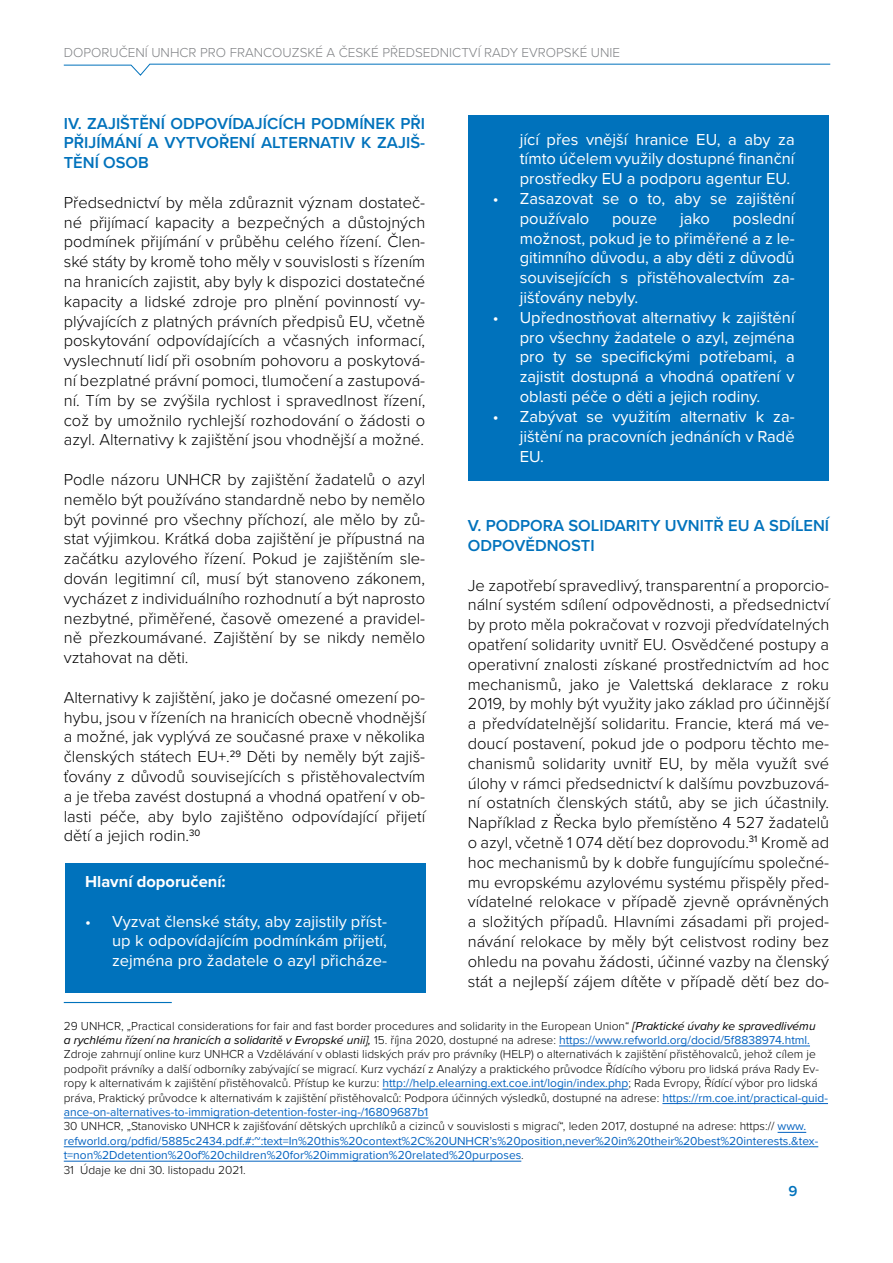
<style>
.page{position:relative;width:893px;height:1263px;background:#fff}
.page>*{position:absolute;margin:0;border:0;box-sizing:border-box;transform-origin:0 0}
.t1{font:300 16.5px/19.8px "Proxima Nova";color:#000;text-align:justify}
.t2{font:16.5px/19.8px "Proxima Nova";color:#fff;text-align:justify}
.t3{font:600 16.5px/19.8px "Proxima Nova";color:#0072bc;text-align:justify}
.t4{font:700 16.5px "Proxima Nova";color:#fff}
.t5{font:600 15px "Proxima Nova";color:#0072bc}
.t6{font:300 13.5px "Proxima Nova";color:#808285}
.t7{font:300 12px/14.4px "Proxima Nova";color:#000}
.s1{font-weight:400;font-style:italic}
.s2{font-weight:400;color:#0563c1}
</style>
<div class="page">
<svg style="left:63px;top:63px;width:768px;height:13px"></svg>
<hr style="left:64px;top:1002px;width:108px;height:1px;background:#0072bc">
<hr style="left:559px;top:1046px;width:251px;height:1px;background:#0563c1">
<hr style="left:382px;top:1089px;width:246px;height:1px;background:#0563c1">
<hr style="left:662px;top:1103px;width:166px;height:1px;background:#0563c1">
<hr style="left:64px;top:1118px;width:364px;height:1px;background:#0563c1">
<svg style="left:778px;top:1132px;width:28px;height:1px"></svg>
<hr style="left:64px;top:1146px;width:754px;height:1px;background:#0563c1">
<hr style="left:64px;top:1161px;width:457px;height:1px;background:#0563c1">
<div style="left:468px;top:116px;width:360px;height:365px;background:#0072bc"></div>
<div style="left:65px;top:863px;width:360px;height:130px;background:#0072bc"></div>
<p class="t6" style="left:64px;top:43px;width:558px">DOPORUČENÍ UNHCR PRO FRANCOUZSKÉ A ČESKÉ PŘEDSEDNICTVÍ RADY EVROPSKÉ UNIE</p>
<p class="t3" style="left:64px;top:113px;width:363px">IV. ZAJIŠTĚNÍ ODPOVÍDAJÍCÍCH PODMÍNEK PŘI PŘIJÍMÁNÍ A VYTVOŘENÍ ALTERNATIV K ZAJIŠ-TĚNÍ OSOB</p>
<p class="t1" style="left:64px;top:191px;width:363px">Předsednictví by měla zdůraznit význam dostateč&shy;né přijímací kapacity a bezpečných a důstojných podmínek přijímání v průběhu celého řízení. Člen&shy;ské státy by kromě toho měly v souvislosti s řízením na hranicích zajistit, aby byly k dispozici dostatečné kapacity a lidské zdroje pro plnění povinností vy&shy;plývajících z platných právních předpisů EU, včetně poskytování odpovídajících a včasných informací, vyslechnutí lidí při osobním pohovoru a poskytová&shy;ní bezplatné právní pomoci, tlumočení a zastupová&shy;ní. Tím by se zvýšila rychlost i spravedlnost řízení, což by umožnilo rychlejší rozhodování o žádosti o azyl. Alternativy k zajištění jsou vhodnější a možné.</p>
<p class="t1" style="left:64px;top:469px;width:363px">Podle názoru UNHCR by zajištění žadatelů o azyl nemělo být používáno standardně nebo by nemělo být povinné pro všechny příchozí, ale mělo by zů&shy;stat výjimkou. Krátká doba zajištění je přípustná na začátku azylového řízení. Pokud je zajištěním sle&shy;dován legitimní cíl, musí být stanoveno zákonem, vycházet z individuálního rozhodnutí a být naprosto nezbytné, přiměřené, časově omezené a pravidel&shy;ně přezkoumávané. Zajištění by se nikdy nemělo vztahovat na děti.</p>
<p class="t1" style="left:64px;top:686px;width:363px">Alternativy k zajištění, jako je dočasné omezení po&shy;hybu, jsou v řízeních na hranicích obecně vhodnější a možné, jak vyplývá ze současné praxe v několika členských státech EU+.<sup>29</sup> Děti by neměly být zajiš&shy;ťovány z důvodů souvisejících s přistěhovalectvím a je třeba zavést dostupná a vhodná opatření v ob&shy;lasti péče, aby bylo zajištěno odpovídající přijetí dětí a jejich rodin.<sup>30</sup></p>
<p class="t4" style="left:85px;top:869px;width:142px">Hlavní doporučení:</p>
<p class="t2" style="left:112px;top:910px;width:276px;text-indent:-27px">• Vyzvat členské státy, aby zajistily příst&shy;up k odpovídajícím podmínkám přijetí, zejména pro žadatele o azyl přicháze-</p>
<p class="t2" style="left:520px;top:129px;width:276px">jící přes vnější hranice EU, a aby za tímto účelem využily dostupné finanční prostředky EU a podporu agentur EU.</p>
<p class="t2" style="left:520px;top:188px;width:276px;text-indent:-27px">• Zasazovat se o to, aby se zajištění používalo</p>
<p class="t2" style="left:520px;top:208px;width:276px;text-indent:213px">poslední možnost, pokud je to přiměřené a z le&shy;gitimního důvodu, a aby děti z důvodů souvisejících s přistěhovalectvím za&shy;jišťovány nebyly.</p>
<p class="t2" style="left:520px;top:307px;width:276px;text-indent:-27px">• Upřednostňovat alternativy k zajištění pro všechny žadatele o azyl, zejména pro ty se specifickými potřebami, a zajistit dostupná a vhodná opatření v oblasti péče o děti a jejich rodiny.</p>
<p class="t2" style="left:520px;top:406px;width:276px;text-indent:-27px">• Zabývat se využitím alternativ k za&shy;jištění na pracovních jednáních v Radě EU.</p>
<p class="t2" style="left:612px;top:208px;width:47px">pouze</p>
<p class="t2" style="left:680px;top:208px;width:31px">jako</p>
<p class="t3" style="left:468px;top:515px;width:363px">V. PODPORA SOLIDARITY UVNITŘ EU A SDÍLENÍ<br>ODPOVĚDNOSTI</p>
<p class="t1" style="left:468px;top:574px;width:363px">Je zapotřebí spravedlivý, transparentní a proporcio&shy;nální systém sdílení odpovědnosti, a předsednictví by proto měla pokračovat v rozvoji předvídatelných opatření solidarity uvnitř EU. Osvědčené postupy a operativní znalosti získané prostřednictvím ad hoc mechanismů, jako je Valettská deklarace z roku 2019, by mohly být využity jako základ pro účinnější a předvídatelnější solidaritu. Francie, která má ve&shy;doucí postavení, pokud jde o podporu těchto me&shy;chanismů solidarity uvnitř EU, by měla využít své úlohy v rámci předsednictví k dalšímu povzbuzová&shy;ní ostatních členských států, aby se jich účastnily.<br>Například z Řecka bylo přemístěno 4 527 žadatelů o azyl, včetně 1 074 dětí bez doprovodu.<sup>31</sup> Kromě ad hoc mechanismů by k dobře fungujícímu společné&shy;mu evropskému azylovému systému přispěly před&shy;vídatelné relokace v případě zjevně oprávněných a složitých případů. Hlavními zásadami při projed&shy;návání relokace by měly být celistvost rodiny bez ohledu na povahu žádosti, účinné vazby na členský stát a nejlepší zájem dítěte v případě dětí bez do-</p>
<p class="t7" style="left:64px;top:1018px;width:766px">29 UNHCR, „Practical considerations for fair and fast border procedures and solidarity in the European Union“ <span class="s1">[Praktické úvahy ke spravedlivému<br>a rychlému řízení na hranicích a solidaritě v Evropské unii],</span> 15. října 2020, dostupné na adrese: <span class="s2">https://www.refworld.org/docid/5f8838974.html.<br></span>Zdroje zahrnují online kurz UNHCR a Vzdělávání v oblasti lidských práv pro právníky (HELP) o alternativách k zajištění přistěhovalců, jehož cílem je podpořit právníky a další odborníky zabývající se migrací. Kurz vychází z Analýzy a praktického průvodce Řídícího výboru pro lidská práva Rady Ev&shy;ropy k alternativám k zajištění přistěhovalců. Přístup ke kurzu: <span class="s2">http://help.elearning.ext.coe.int/login/index.php</span>; Rada Evropy, Řídící výbor pro lidská práva, Praktický průvodce k alternativám k zajištění přistěhovalců: Podpora účinných výsledků, dostupné na adrese: <span class="s2">https://rm.coe.int/practical-guid&shy;ance-on-alternatives-to-immigration-detention-foster-ing-/16809687b1<br></span>30 UNHCR, „Stanovisko UNHCR k zajišťování dětských uprchlíků a cizinců v souvislosti s migrací“, leden 2017, dostupné na adrese: https:// <span class="s2">www. refworld.org/pdfid/5885c2434.pdf.#:~:text=In%20this%20context%2C%20UNHCR’s%20position,never%20in%20their%20best%20interests.&amp;tex&shy;t=non%2Ddetention%20of%20children%20for%20immigration%20related%20purposes</span>.<br>31 Údaje ke dni 30. listopadu 2021.</p>
<p class="t5" style="left:788px;top:1180px;width:11px">9</p>
</div>
